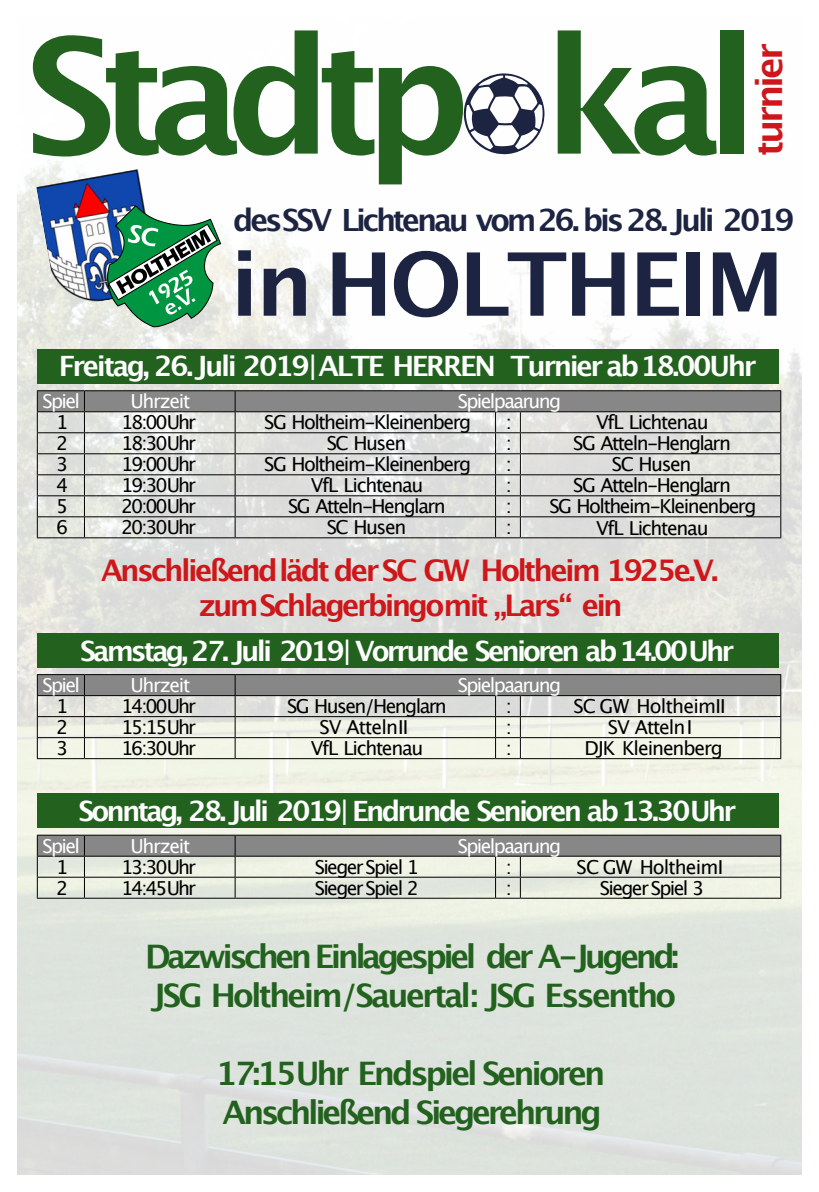
<style>
.page{position:relative;width:819px;height:1192px;background:#fff}
.page>*{position:absolute;margin:0;border:0;box-sizing:border-box;transform-origin:0 0}
.t1{font:700 159.6px "Lucida Grande";letter-spacing:-.1em;color:#22611e}
.t2{font:700 87.5px "Lucida Grande";letter-spacing:-.035em;color:#1c2442}
.t3{font:700 37.01px "Lucida Grande";letter-spacing:-.085em;color:#cd171a}
.t4{font:700 32.38px/38.9px "Lucida Grande";letter-spacing:-.1em;color:#22611e}
.t5{font:700 30.62px "Lucida Grande";letter-spacing:-.105em;color:#1c2442}
.t6{font:700 29.75px/35.7px "Lucida Grande";letter-spacing:-.09em;color:#cd171a;text-align:center}
.t7{font:700 28px "Lucida Grande";letter-spacing:-.1em;color:#fff}
.t8{font:19.25px "Lucida Grande";letter-spacing:-.075em;color:#000}
.t9{font:19.25px "Lucida Grande";letter-spacing:-.085em;color:#fff}
.t10{font:19.25px "Lucida Grande";letter-spacing:-.045em;color:#000}
.t11{font:19.25px "Lucida Grande";letter-spacing:-.055em;color:#000}
.t12{font:19.25px "Lucida Grande";letter-spacing:-.04em;color:#000}
</style>
<div class="page">
<img style="left:17px;top:111px;width:784px;height:1062px">
<img style="left:36px;top:169px;width:116px;height:132px">
<svg style="left:107px;top:205px;width:114px;height:123px"></svg>
<svg style="left:464px;top:73px;width:81px;height:81px"></svg>
<div style="left:37px;top:349px;width:742px;height:34px;background:#22611e"></div>
<svg style="left:37px;top:390px;width:744px;height:148px;background:#c8c9c6"></svg>
<hr style="left:520px;top:537px;width:261px;height:1px;background:#000">
<div style="left:37px;top:632px;width:742px;height:35px;background:#22611e"></div>
<svg style="left:37px;top:674px;width:744px;height:85px;background:#c5c6bf"></svg>
<hr style="left:520px;top:758px;width:261px;height:1px;background:#000">
<div style="left:37px;top:793px;width:742px;height:34px;background:#22611e"></div>
<svg style="left:37px;top:834px;width:744px;height:64px;background:#bdc0b8"></svg>
<hr style="left:520px;top:897px;width:261px;height:1px;background:#000">
<h1 class="t1" style="left:25px;top:29px;width:734px">Stadtp kal</h1>
<h3 class="t3" style="left:753px;top:156px;width:114px;rotate:-90deg">turnier</h3>
<h3 class="t5" style="left:233px;top:207px;width:563px">desSSV Lichtenau vom26. bis 28. Juli 2019</h3>
<h2 class="t2" style="left:230px;top:247px;width:556px">in HOLTHEIM</h2>
<h3 class="t7" style="left:59px;top:354px;width:699px">Freitag, 26. Juli 2019|ALTE HERREN Turnier ab18.00Uhr</h3>
<p class="t9" style="left:42px;top:393px;width:39px">Spiel</p>
<p class="t9" style="left:131px;top:393px;width:61px">Uhrzeit</p>
<p class="t9" style="left:458px;top:393px;width:105px">Spielpaarung</p>
<p class="t8" style="left:56px;top:414px;width:14px">1</p>
<p class="t8" style="left:121px;top:414px;width:76px">18:00Uhr</p>
<p class="t8" style="left:264px;top:414px;width:208px">SG Holtheim-Kleinenberg</p>
<p class="t8" style="left:506px;top:414px;width:8px">:</p>
<p class="t8" style="left:596px;top:414px;width:114px">VfL Lichtenau</p>
<p class="t8" style="left:56px;top:435px;width:14px">2</p>
<p class="t8" style="left:121px;top:435px;width:76px">18:30Uhr</p>
<p class="t8" style="left:327px;top:435px;width:81px">SC Husen</p>
<p class="t8" style="left:506px;top:435px;width:8px">:</p>
<p class="t8" style="left:573px;top:435px;width:159px">SG Atteln-Henglarn</p>
<p class="t8" style="left:56px;top:456px;width:14px">3</p>
<p class="t8" style="left:121px;top:456px;width:76px">19:00Uhr</p>
<p class="t8" style="left:264px;top:456px;width:208px">SG Holtheim-Kleinenberg</p>
<p class="t8" style="left:506px;top:456px;width:8px">:</p>
<p class="t8" style="left:612px;top:456px;width:81px">SC Husen</p>
<p class="t8" style="left:56px;top:477px;width:14px">4</p>
<p class="t8" style="left:121px;top:477px;width:76px">19:30Uhr</p>
<p class="t8" style="left:311px;top:477px;width:114px">VfL Lichtenau</p>
<p class="t8" style="left:506px;top:477px;width:8px">:</p>
<p class="t8" style="left:573px;top:477px;width:159px">SG Atteln-Henglarn</p>
<p class="t8" style="left:56px;top:498px;width:14px">5</p>
<p class="t8" style="left:121px;top:498px;width:76px">20:00Uhr</p>
<p class="t8" style="left:288px;top:498px;width:159px">SG Atteln-Henglarn</p>
<p class="t8" style="left:506px;top:498px;width:8px">:</p>
<p class="t8" style="left:549px;top:498px;width:208px">SG Holtheim-Kleinenberg</p>
<p class="t8" style="left:56px;top:519px;width:14px">6</p>
<p class="t8" style="left:121px;top:519px;width:76px">20:30Uhr</p>
<p class="t8" style="left:327px;top:519px;width:81px">SC Husen</p>
<p class="t8" style="left:506px;top:519px;width:8px">:</p>
<p class="t8" style="left:596px;top:520px;width:114px">VfL Lichtenau</p>
<h3 class="t6" style="left:101px;top:554px;width:619px">Anschließendlädt der SC GW Holtheim 1925e.V. zumSchlagerbingomit „Lars“ ein</h3>
<h3 class="t7" style="left:80px;top:639px;width:656px">Samstag, 27. Juli 2019| Vorrunde Senioren ab 14.00Uhr</h3>
<p class="t9" style="left:42px;top:677px;width:39px">Spiel</p>
<p class="t9" style="left:131px;top:677px;width:61px">Uhrzeit</p>
<p class="t9" style="left:458px;top:677px;width:105px">Spielpaarung</p>
<p class="t8" style="left:56px;top:698px;width:14px">1</p>
<p class="t8" style="left:121px;top:698px;width:76px">14:00Uhr</p>
<p class="t8" style="left:287px;top:698px;width:161px">SG Husen/Henglarn</p>
<p class="t8" style="left:506px;top:698px;width:8px">:</p>
<p class="t12" style="left:573px;top:698px;width:154px">SC GW HoltheimII</p>
<p class="t8" style="left:56px;top:719px;width:14px">2</p>
<p class="t8" style="left:121px;top:719px;width:76px">15:15Uhr</p>
<p class="t10" style="left:319px;top:719px;width:91px">SV AttelnII</p>
<p class="t8" style="left:506px;top:719px;width:8px">:</p>
<p class="t11" style="left:608px;top:719px;width:86px">SV AttelnI</p>
<p class="t8" style="left:56px;top:740px;width:14px">3</p>
<p class="t8" style="left:121px;top:740px;width:76px">16:30Uhr</p>
<p class="t8" style="left:311px;top:740px;width:114px">VfL Lichtenau</p>
<p class="t8" style="left:506px;top:740px;width:8px">:</p>
<p class="t11" style="left:585px;top:740px;width:140px">DJK Kleinenberg</p>
<h3 class="t7" style="left:78px;top:798px;width:659px">Sonntag, 28. Juli 2019| Endrunde Senioren ab 13.30Uhr</h3>
<p class="t9" style="left:42px;top:837px;width:39px">Spiel</p>
<p class="t9" style="left:131px;top:837px;width:61px">Uhrzeit</p>
<p class="t9" style="left:458px;top:837px;width:105px">Spielpaarung</p>
<p class="t8" style="left:56px;top:858px;width:14px">1</p>
<p class="t8" style="left:121px;top:858px;width:76px">13:30Uhr</p>
<p class="t8" style="left:315px;top:858px;width:106px">Sieger Spiel 1</p>
<p class="t8" style="left:506px;top:858px;width:8px">:</p>
<p class="t10" style="left:577px;top:858px;width:148px">SC GW HoltheimI</p>
<p class="t8" style="left:56px;top:879px;width:14px">2</p>
<p class="t8" style="left:121px;top:879px;width:76px">14:45Uhr</p>
<p class="t8" style="left:315px;top:879px;width:106px">Sieger Spiel 2</p>
<p class="t8" style="left:506px;top:879px;width:8px">:</p>
<p class="t8" style="left:600px;top:879px;width:106px">Sieger Spiel 3</p>
<h3 class="t4" style="left:145px;top:939px;width:536px">Dazwischen Einlagespiel der A-Jugend:<br>JSG Holtheim/Sauertal: JSG Essentho</h3>
<h3 class="t4" style="left:216px;top:1055px;width:391px">17:15Uhr Endspiel Senioren<br>Anschließend Siegerehrung</h3>
</div>
